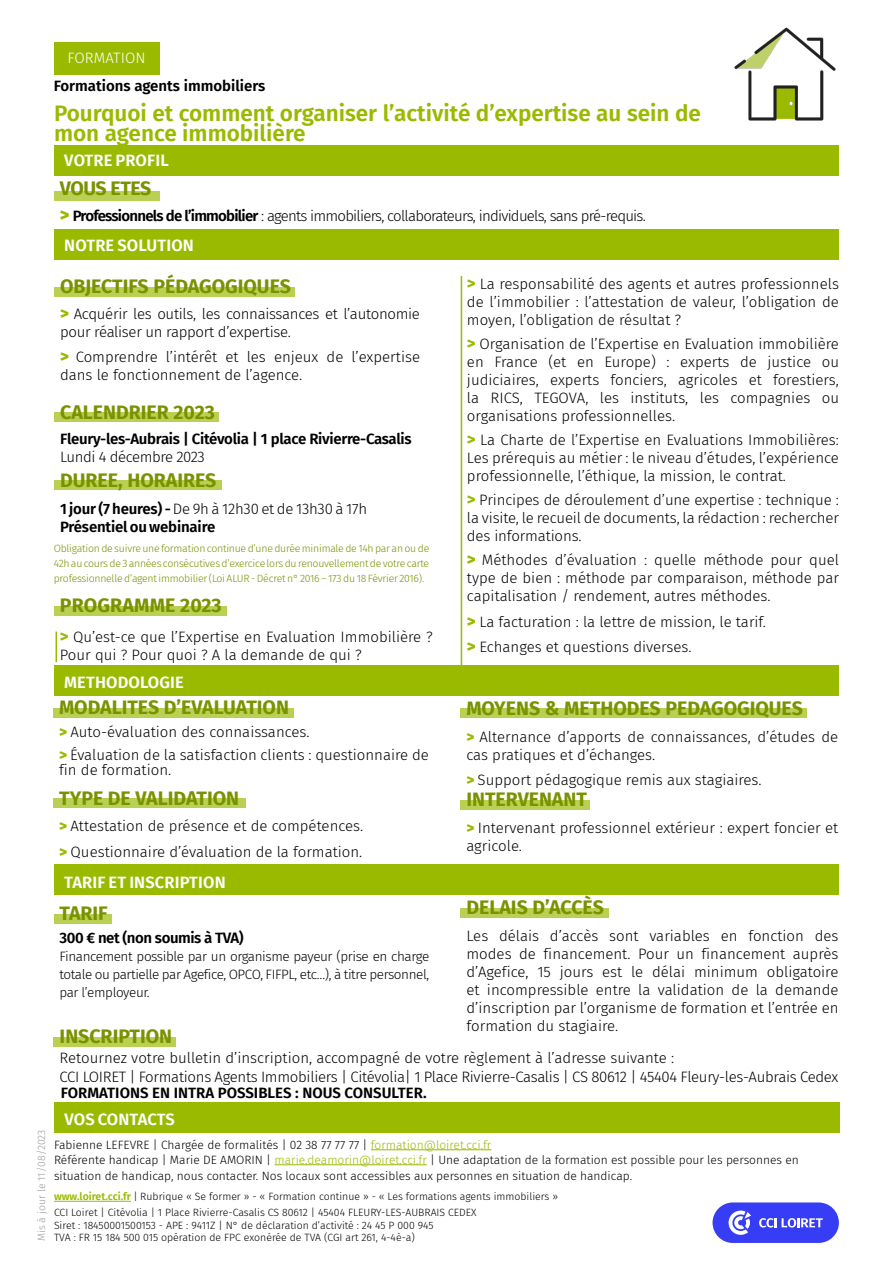
<style>
.page{position:relative;width:893px;height:1263px;background:#fff}
.page>*{position:absolute;margin:0;border:0;box-sizing:border-box;transform-origin:0 0}
.T1{font:600 22.5px/19.5px "Fira Sans";color:#9aba00}
.t1{font:700 19.5px "Fira Sans";color:#799200}
.t2{font:700 19.5px "Fira Sans";letter-spacing:-.02em;color:#799200}
.chapô{font:600 16.5px "Fira Sans";letter-spacing:.01em;color:#fff}
.labeur{font:300 15px/18px "Fira Sans";color:#000;text-align:justify}
.labeur-2{font:300 15px/18px "Fira Sans";letter-spacing:-.02em;color:#000}
.labeur-3{font:300 15px "Fira Sans";letter-spacing:-.05em;color:#000}
.T1-2{font:600 15px "Fira Sans";letter-spacing:-.02em;color:#000}
.T1-3{font:600 15px "Fira Sans";color:#000}
.labeur-4{font:600 15px "Fira Sans";letter-spacing:-.01em;color:#000}
.labeur-5{font:300 15px "Fira Sans";letter-spacing:-.03em;color:#000}
.chapô-2{font:300 15px "Fira Sans";letter-spacing:.005em;color:#fff}
.t3{font:300 13.5px/18px "Fira Sans";letter-spacing:-.03em;color:#000;text-align:justify}
.t4{font:300 12px/15px "Fira Sans";color:#000}
.t5{font:300 10.5px/12.6px "Fira Sans";color:#000}
.labeur-6{font:300 10.5px/15px "Fira Sans";letter-spacing:-.025em;color:#799200;text-align:justify}
.t6{font:300 10.5px "Fira Sans";color:#9c9c9c}
.s1{font-weight:900;font-size:18px;color:#9aba00}
.s2{font-weight:600}
.s3{font-weight:900;font-size:16.5px;color:#9aba00}
.s4{font-weight:800;font-size:16.5px;color:#9aba00}
.s5{font-weight:900;color:#9aba00}
.s6{color:#9aba00}
.s7{font-weight:600;color:#9aba00}
</style>
<div class="page">
<hr style="left:371px;top:1149px;width:120px;height:1px;background:#9aba00">
<hr style="left:275px;top:1164px;width:152px;height:1px;background:#9aba00">
<hr style="left:54px;top:1201px;width:77px;height:1px;background:#9aba00">
<div style="left:54px;top:412px;width:165px;height:9px;background:#bad052"></div>
<div style="left:54px;top:229px;width:785px;height:30px;background:#9aba00"></div>
<div style="left:54px;top:606px;width:172px;height:9px;background:#bad052"></div>
<div style="left:54px;top:191px;width:106px;height:9px;background:#bad052"></div>
<div style="left:54px;top:146px;width:785px;height:30px;background:#9aba00"></div>
<div style="left:54px;top:288px;width:241px;height:9px;background:#bad052"></div>
<div style="left:54px;top:42px;width:105px;height:32px;background:#9aba00"></div>
<div style="left:54px;top:481px;width:168px;height:9px;background:#bad052"></div>
<img style="left:734px;top:27px;width:102px;height:94px">
<div style="left:54px;top:914px;width:57px;height:9px;background:#bad052"></div>
<div style="left:54px;top:666px;width:785px;height:30px;background:#9aba00"></div>
<div style="left:54px;top:865px;width:785px;height:30px;background:#9aba00"></div>
<div style="left:460px;top:708px;width:346px;height:9px;background:#bad052"></div>
<div style="left:54px;top:1102px;width:785px;height:30px;background:#9aba00"></div>
<div style="left:712px;top:1202px;width:127px;height:41px;background:#373cf5;border-radius:20px"></div>
<svg style="left:729px;top:1210px;width:22px;height:25px"></svg>
<svg style="left:759px;top:1218px;width:17px;height:9px"></svg>
<svg style="left:782px;top:1218px;width:41px;height:9px"></svg>
<div style="left:53px;top:708px;width:240px;height:9px;background:#bad052"></div>
<div style="left:53px;top:798px;width:193px;height:9px;background:#bad052"></div>
<div style="left:460px;top:800px;width:130px;height:9px;background:#bad052"></div>
<div style="left:54px;top:1037px;width:122px;height:9px;background:#bad052"></div>
<div style="left:460px;top:909px;width:149px;height:9px;background:#bad052"></div>
<hr style="left:461px;top:276px;width:1px;height:390px;background:#9aba00">
<hr style="left:56px;top:631px;width:1px;height:31px;background:#9aba00">
<p class="chapô-2" style="left:67px;top:47px;width:80px">FORMATION</p>
<p class="T1-3" style="left:54px;top:73px;width:213px">Formations agents immobiliers</p>
<p class="T1" style="left:54px;top:102px;width:648px">Pourquoi et comment organiser l’activité d’expertise au sein de mon agence immobilière</p>
<p class="chapô" style="left:64px;top:146px;width:106px">VOTRE PROFIL</p>
<p class="t2" style="left:60px;top:172px;width:93px">VOUS ETES</p>
<p class="labeur-3" style="left:60px;top:205px;width:588px"><span class="s1">&gt;</span> <span class="s2">Professionnels de l’immobilier</span> : agents immobiliers, collaborateurs, individuels, sans pré-requis.</p>
<p class="chapô" style="left:64px;top:232px;width:131px">NOTRE SOLUTION</p>
<p class="t1" style="left:60px;top:270px;width:232px">OBJECTIFS PÉDAGOGIQUES</p>
<p class="labeur-2" style="left:60px;top:304px;width:361px"><span class="s3">&gt;</span> Acquérir les outils, les connaissances et l’autonomie pour réaliser un rapport d’expertise.</p>
<p class="labeur" style="left:60px;top:348px;width:362px"><span class="s3">&gt;</span> Comprendre l’intérêt et les enjeux de l’expertise dans le fonctionnement de l’agence.</p>
<p class="t1" style="left:60px;top:395px;width:156px">CALENDRIER 2023</p>
<p class="T1-2" style="left:60px;top:427px;width:353px">Fleury-les-Aubrais | Citévolia | 1 place Rivierre-Casalis</p>
<p class="labeur-5" style="left:60px;top:446px;width:146px">Lundi 4 décembre 2023</p>
<p class="t1" style="left:60px;top:464px;width:158px">DUREE, HORAIRES</p>
<p class="labeur" style="left:60px;top:500px;width:308px"><span class="s2">1 jour (7 heures) -</span> De 9h à 12h30 et de 13h30 à 17h</p>
<p class="labeur-4" style="left:60px;top:515px;width:157px">Présentiel ou webinaire</p>
<p class="labeur-6" style="left:54px;top:540px;width:377px">Obligation de suivre une formation continue d’une durée minimale de 14h par an ou de 42h au cours de 3 années consécutives d’exercice lors du renouvellement de votre carte professionnelle d’agent immobilier (Loi ALUR - Décret n° 2016 – 173 du 18 Février 2016).</p>
<p class="t1" style="left:60px;top:589px;width:163px">PROGRAMME 2023</p>
<p class="labeur" style="left:60px;top:628px;width:375px"><span class="s4">&gt;</span> Qu’est-ce que l’Expertise en Evaluation Immobilière ?<br>Pour qui ? Pour quoi ? A la demande de qui ?</p>
<p class="chapô" style="left:64px;top:669px;width:121px">METHODOLOGIE</p>
<p class="t1" style="left:59px;top:691px;width:231px">MODALITES D’EVALUATION</p>
<p class="labeur" style="left:59px;top:723px;width:252px"><span class="s5">&gt;</span> Auto-évaluation des connaissances.</p>
<p class="labeur" style="left:59px;top:747px;width:371px;line-height:15px"><span class="s5">&gt;</span> Évaluation de la satisfaction clients : questionnaire de fin de formation.</p>
<p class="t1" style="left:59px;top:781px;width:181px">TYPE DE VALIDATION</p>
<p class="labeur" style="left:59px;top:817px;width:306px"><span class="s5">&gt;</span> Attestation de présence et de compétences.</p>
<p class="labeur" style="left:59px;top:842px;width:305px"><span class="s5">&gt;</span> Questionnaire d’évaluation de la formation.</p>
<p class="chapô" style="left:64px;top:868px;width:163px">TARIF ET INSCRIPTION</p>
<p class="labeur" style="left:467px;top:275px;width:373px"><span class="s4">&gt;</span> La responsabilité des agents et autres professionnels de l’immobilier : l’attestation de valeur, l’obligation de moyen, l’obligation de résultat ?</p>
<p class="labeur" style="left:467px;top:335px;width:373px"><span class="s4">&gt;</span> Organisation de l’Expertise en Evaluation immobilière en France (et en Europe) : experts de justice ou judiciaires, experts fonciers, agricoles et forestiers, la RICS, TEGOVA, les instituts, les compagnies ou organisations professionnelles.</p>
<p class="labeur" style="left:467px;top:431px;width:373px"><span class="s4">&gt;</span> La Charte de l’Expertise en Evaluations Immobilières:<br>Les prérequis au métier : le niveau d’études, l’expérience professionnelle, l’éthique, la mission, le contrat.</p>
<p class="labeur" style="left:467px;top:491px;width:373px"><span class="s4">&gt;</span> Principes de déroulement d’une expertise : technique : la visite, le recueil de documents, la rédaction : rechercher des informations.</p>
<p class="labeur" style="left:467px;top:551px;width:373px"><span class="s3">&gt;</span> Méthodes d’évaluation : quelle méthode pour quel type de bien : méthode par comparaison, méthode par capitalisation / rendement, autres méthodes.</p>
<p class="labeur" style="left:467px;top:612px;width:300px"><span class="s3">&gt;</span> La facturation : la lettre de mission, le tarif.</p>
<p class="labeur" style="left:467px;top:638px;width:226px"><span class="s3">&gt;</span> Echanges et questions diverses.</p>
<p class="t1" style="left:466px;top:692px;width:338px">MOYENS &amp; METHODES PEDAGOGIQUES</p>
<p class="labeur" style="left:466px;top:727px;width:373px"><span class="s5">&gt;</span> Alternance d’apports de connaissances, d’études de cas pratiques et d’échanges.</p>
<p class="labeur" style="left:466px;top:771px;width:297px"><span class="s5">&gt;</span> Support pédagogique remis aux stagiaires.</p>
<p class="t1" style="left:466px;top:783px;width:122px">INTERVENANT</p>
<p class="labeur" style="left:466px;top:818px;width:373px"><span class="s5">&gt;</span> Intervenant professionnel extérieur : expert foncier et agricole.</p>
<p class="t1" style="left:466px;top:891px;width:139px">DELAIS D’ACCÈS</p>
<p class="labeur" style="left:466px;top:927px;width:373px">Les délais d’accès sont variables en fonction des modes de financement. Pour un financement auprès d’Agefice, 15 jours est le délai minimum obligatoire et incompressible entre la validation de la demande d’inscription par l’organisme de formation et l’entrée en formation du stagiaire.</p>
<p class="t1" style="left:60px;top:897px;width:50px">TARIF</p>
<p class="T1-2" style="left:60px;top:925px;width:186px">300 € net (non soumis à TVA)</p>
<p class="t3" style="left:60px;top:947px;width:371px">Financement possible par un organisme payeur (prise en charge totale ou partielle par Agefice, OPCO, FIFPL, etc…), à titre personnel, par l’employeur.</p>
<p class="t1" style="left:60px;top:1020px;width:114px">INSCRIPTION</p>
<p class="labeur" style="left:60px;top:1048px;width:616px">Retournez votre bulletin d’inscription, accompagné de votre règlement à l’adresse suivante :</p>
<p class="labeur-2" style="left:60px;top:1067px;width:780px">CCI LOIRET | Formations Agents Immobiliers | Citévolia| 1 Place Rivierre-Casalis | CS 80612 | 45404 Fleury-les-Aubrais Cedex</p>
<p class="T1-3" style="left:61px;top:1081px;width:367px">FORMATIONS EN INTRA POSSIBLES : NOUS CONSULTER.</p>
<p class="chapô" style="left:64px;top:1106px;width:112px">VOS CONTACTS</p>
<p class="t6" style="left:34px;top:1241px;width:113px;rotate:-90deg">Mis à jour le 11/08/2023</p>
<p class="t4" style="left:54px;top:1137px;width:746px">Fabienne LEFEVRE | Chargée de formalités | 02 38 77 77 77 | <span class="s6">formation@loiret.cci.fr<br></span>Référente handicap | Marie DE AMORIN | <span class="s6">marie.deamorin@loiret.cci.fr</span> | Une adaptation de la formation est possible pour les personnes en</p>
<p class="t4" style="left:54px;top:1168px;width:580px">situation de handicap, nous contacter. Nos locaux sont accessibles aux personnes en situation de handicap.</p>
<p class="t5" style="left:54px;top:1190px;width:506px"><span class="s7">www.loiret.cci.fr</span> | Rubrique « Se former » - « Formation continue » - « Les formations agents immobiliers »</p>
<p class="t5" style="left:54px;top:1206px;width:424px">CCI Loiret | Citévolia | 1 Place Rivierre-Casalis CS 80612 | 45404 FLEURY-LES-AUBRAIS CEDEX<br>Siret : 18450001500153 - APE : 9411Z | N° de déclaration d’activité : 24 45 P 000 945<br>TVA : FR 15 184 500 015 opération de FPC exonérée de TVA (CGI art 261, 4-4è-a)</p>
</div>
